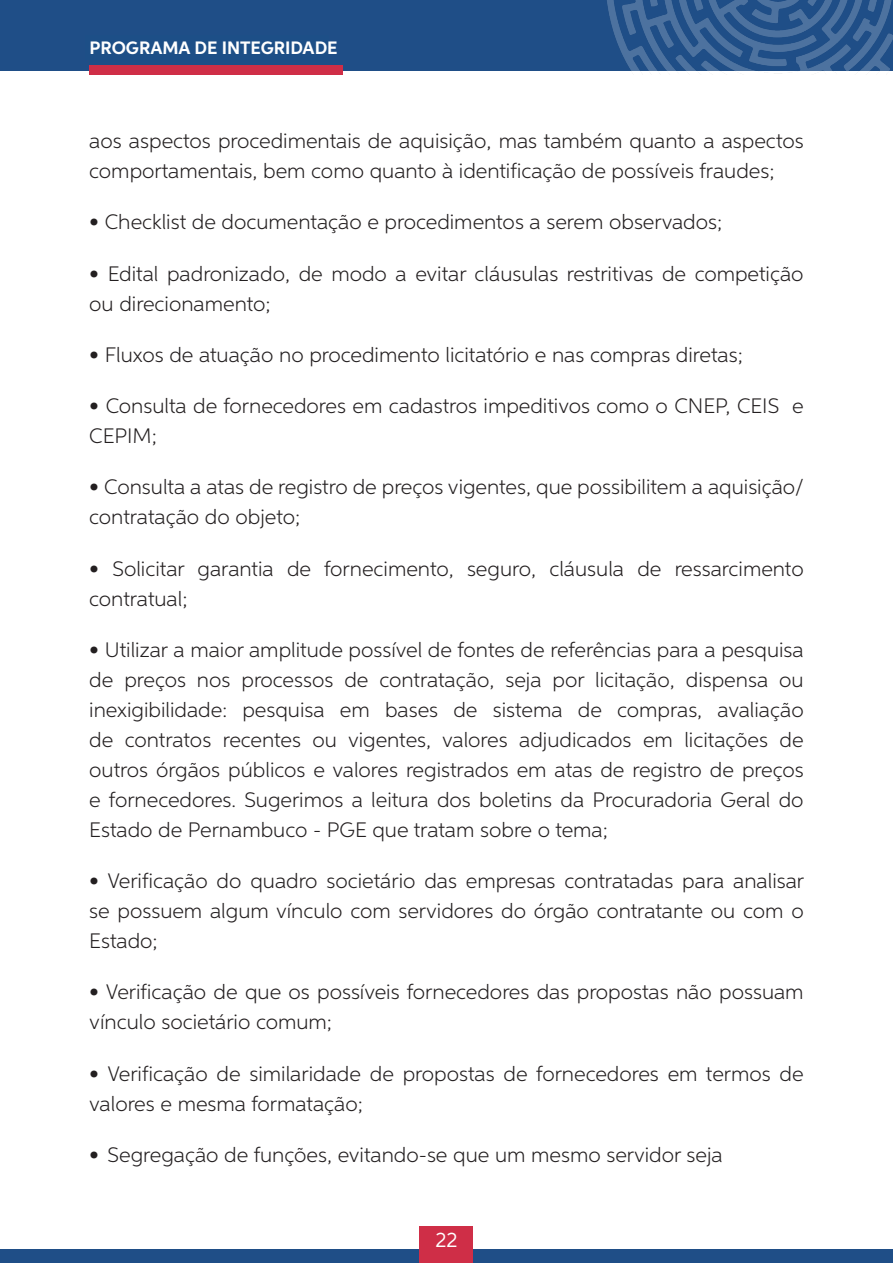
<style>
.page{position:relative;width:893px;height:1263px;background:#fff}
.page>*{position:absolute;margin:0;border:0;box-sizing:border-box;transform-origin:0 0}
.t1{font:300 21px/30px "Neutro";color:#231f20}
.t2{font:21px "Neutro";color:#fff}
.nota_de_rodapé_neutr{font:700 18px "Neutro";color:#fff}
.t3{font:18px "Heavitas";color:#fff}
</style>
<div class="page">
<div style="left:0;top:0;width:893px;height:71px;background:#1f4e87"></div>
<img style="left:607px;top:0;width:286px;height:74px">
<div style="left:0;top:1249px;width:893px;height:14px;background:#1f4e87"></div>
<div style="left:419px;top:1226px;width:54px;height:37px;background:#cf2e47"></div>
<div style="left:89px;top:65px;width:254px;height:10px;background:#cf2e47"></div>
<p class="nota_de_rodapé_neutr" style="left:90px;top:37px;width:250px">PROGRAMA DE INTEGRIDADE</p>
<p class="t3" style="left:89px;top:39px;width:238px">PLANO DE INTEGRIDADE</p>
<p class="t1" style="left:89px;top:125px;width:716px">aos aspectos procedimentais de aquisição, mas também quanto a aspectos comportamentais, bem como quanto à identificação de possíveis fraudes;</p>
<p class="t1" style="left:89px;top:207px;width:634px">• Checklist de documentação e procedimentos a serem observados;</p>
<p class="t1" style="left:89px;top:258px;width:716px">• Edital padronizado, de modo a evitar cláusulas restritivas de competição ou direcionamento;</p>
<p class="t1" style="left:89px;top:339px;width:655px">• Fluxos de atuação no procedimento licitatório e nas compras diretas;</p>
<p class="t1" style="left:89px;top:390px;width:716px">• Consulta de fornecedores em cadastros impeditivos como o CNEP, CEIS e<br>CEPIM;</p>
<p class="t1" style="left:89px;top:472px;width:716px">• Consulta a atas de registro de preços vigentes, que possibilitem a aquisição/ contratação do objeto;</p>
<p class="t1" style="left:89px;top:553px;width:716px">• Solicitar garantia de fornecimento, seguro, cláusula de ressarcimento contratual;</p>
<p class="t1" style="left:89px;top:634px;width:716px;text-align:justify">• Utilizar a maior amplitude possível de fontes de referências para a pesquisa de preços nos processos de contratação, seja por licitação, dispensa ou inexigibilidade: pesquisa em bases de sistema de compras, avaliação de contratos recentes ou vigentes, valores adjudicados em licitações de outros órgãos públicos e valores registrados em atas de registro de preços e fornecedores. Sugerimos a leitura dos boletins da Procuradoria Geral do Estado de Pernambuco - PGE que tratam sobre o tema;</p>
<p class="t1" style="left:89px;top:865px;width:716px;text-align:justify">• Verificação do quadro societário das empresas contratadas para analisar se possuem algum vínculo com servidores do órgão contratante ou com o Estado;</p>
<p class="t1" style="left:89px;top:977px;width:716px">• Verificação de que os possíveis fornecedores das propostas não possuam vínculo societário comum;</p>
<p class="t1" style="left:89px;top:1058px;width:716px">• Verificação de similaridade de propostas de fornecedores em termos de valores e mesma formatação;</p>
<p class="t1" style="left:89px;top:1139px;width:635px">• Segregação de funções, evitando-se que um mesmo servidor seja</p>
<p class="t2" style="left:435px;top:1227px;width:24px">22</p>
</div>
